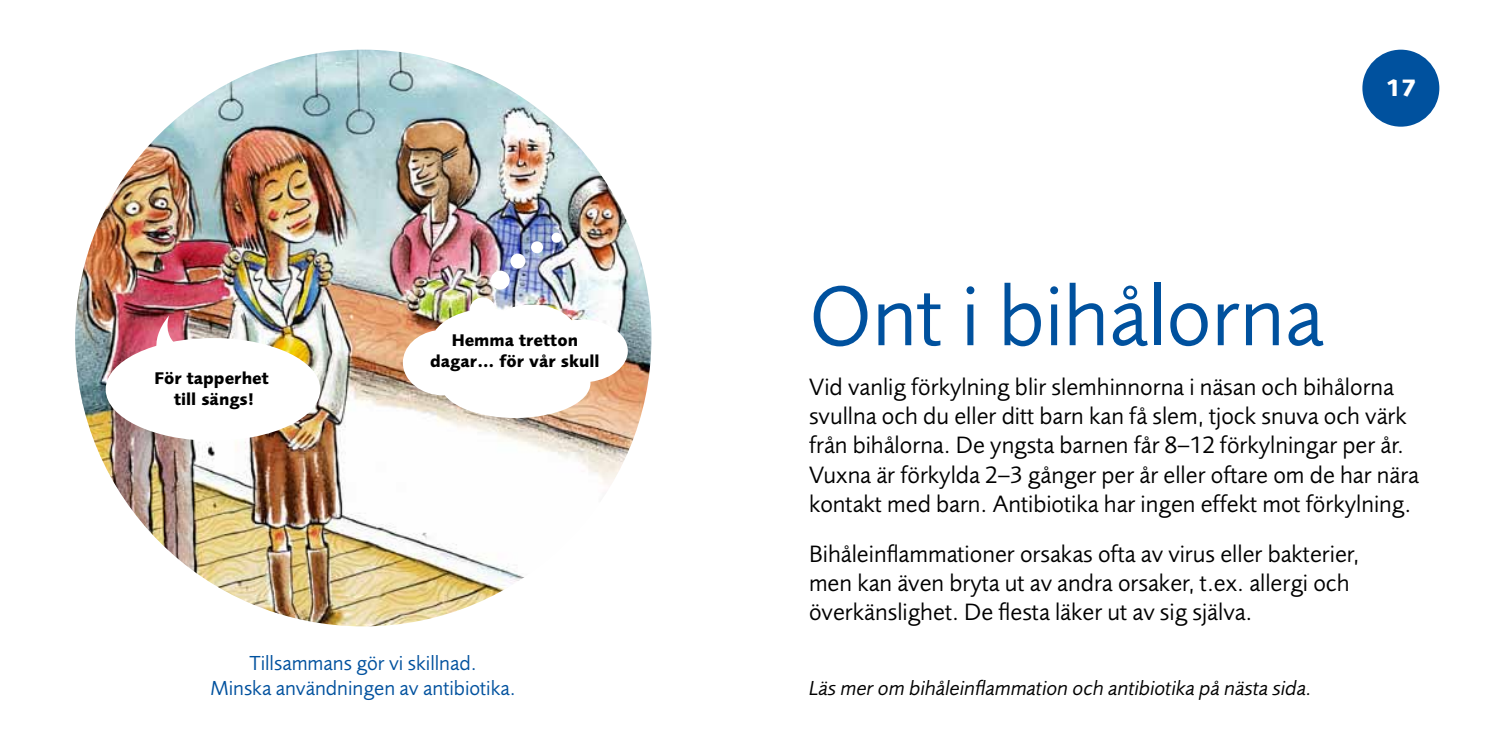
<style>
.page{position:relative;width:1489px;height:745px;background:#fff}
.page>*{position:absolute;margin:0;border:0;box-sizing:border-box;transform-origin:0 0}
.t1{font:87.5px "Foundry Sans";color:#00519e}
.t2{font:24.5px/29.4px "Foundry Sans";color:#000}
.t3{font:700 24.5px "Foundry Sans";color:#fff}
.t4{font:21px/25.2px "Foundry Sans";color:#00519e;text-align:center}
.t5{font:italic 21px "Foundry Sans";color:#000}
.t6{font:700 17.5px/21px "Foundry Sans";color:#000;text-align:center}
</style>
<div class="page">
<img style="left:75px;top:50px;width:576px;height:576px;border-radius:288px">
<div style="left:106px;top:338px;width:214px;height:102px;background:#fff;border-radius:50%"></div>
<svg style="left:145px;top:315px;width:37px;height:35px"></svg>
<div style="left:1362px;top:50px;width:77px;height:77px;background:#00519e;border-radius:50%"></div>
<svg style="left:403px;top:304px;width:225px;height:114px"></svg>
<div style="left:491px;top:270px;width:18px;height:19px;background:#fff;border-radius:50%"></div>
<div style="left:469px;top:297px;width:26px;height:26px;background:#fff;border-radius:50%"></div>
<div style="left:510px;top:253px;width:15px;height:15px;background:#fff;border-radius:50%"></div>
<div style="left:531px;top:241px;width:12px;height:12px;background:#fff;border-radius:50%"></div>
<div style="left:551px;top:232px;width:10px;height:10px;background:#fff;border-radius:50%"></div>
<p class="t6" style="left:154px;top:367px;width:116px">För tapperhet till sängs!</p>
<p class="t6" style="left:430px;top:330px;width:171px">Hemma tretton dagar… för vår skull</p>
<p class="t4" style="left:210px;top:649px;width:307px">Tillsammans gör vi skillnad.<br>Minska användningen av antibiotika.</p>
<p class="t3" style="left:1385px;top:73px;width:32px">17</p>
<h1 class="t1" style="left:809px;top:265px;width:516px">Ont i bihålorna</h1>
<p class="t2" style="left:809px;top:371px;width:611px">Vid vanlig förkylning blir slemhinnorna i näsan och bihålorna svullna och du eller ditt barn kan få slem, tjock snuva och värk från bihålorna. De yngsta barnen får 8–12 förkylningar per år.<br>Vuxna är förkylda 2–3 gånger per år eller oftare om de har nära kontakt med barn. Antibiotika har ingen effekt mot förkylning.</p>
<p class="t2" style="left:809px;top:538px;width:552px">Bihåleinflammationer orsakas ofta av virus eller bakterier, men kan även bryta ut av andra orsaker, t.ex. allergi och överkänslighet. De flesta läker ut av sig själva.</p>
<p class="t5" style="left:809px;top:675px;width:504px">Läs mer om bihåleinflammation och antibiotika på nästa sida.</p>
</div>
